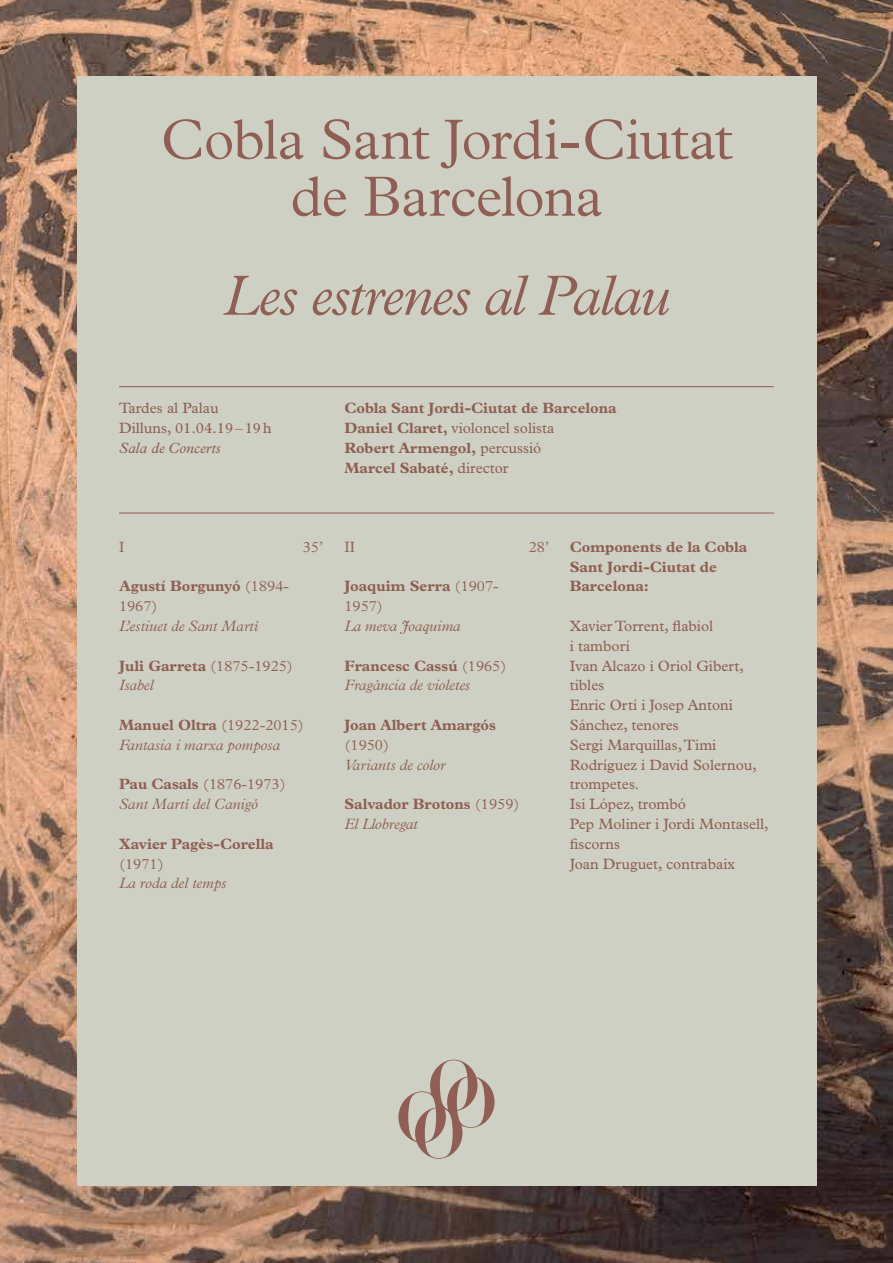
<style>
.page{position:relative;width:893px;height:1263px;background:#fff}
.page>*{position:absolute;margin:0;border:0;box-sizing:border-box;transform-origin:0 0}
.t1{font:300 57px/57px "Plantin Std";letter-spacing:-.01em;color:#905e54;text-align:center}
.t2{font:italic 300 57px "Plantin Std";letter-spacing:-.025em;color:#905e54}
.t3{font:700 15px/19.8px "Plantin Std";color:#905e54}
.t4{font:15px/19.8px "Plantin Std";color:#905e54}
.t5{font:italic 300 15px/19.8px "Plantin Std";color:#905e54}
.t6{font:300 15px "Plantin Std";color:#905e54}
.t7{font:italic 15px "Plantin Std";color:#905e54}
.t8{font:300 15px "Plantin Std";color:#905e54}
.s1{font-weight:400}
.s2{font-weight:300}
.s3{font-weight:300;font-style:italic}
.s4{font-weight:700;font-style:normal}
.s5{font-style:normal}
</style>
<div class="page">
<img style="left:0;top:0;width:893px;height:1263px">
<div style="left:77px;top:77px;width:739px;height:1109px;background:#cdd0c2"></div>
<svg style="left:398px;top:1059px;width:96px;height:100px"></svg>
<hr style="left:119px;top:386px;width:655px;height:1px;background:#905e54">
<hr style="left:119px;top:513px;width:655px;height:1px;background:#905e54">
<h1 class="t1" style="left:161px;top:111px;width:573px">Cobla Sant Jordi-Ciutat de Barcelona</h1>
<h1 class="t2" style="left:223px;top:264px;width:449px">Les estrenes al Palau</h1>
<p class="t4" style="left:119px;top:398px;width:154px">Tardes al Palau<br>Dilluns, 01.04.19–19h</p>
<p class="t7" style="left:119px;top:439px;width:103px">Sala de Concerts</p>
<p class="t3" style="left:344px;top:398px;width:274px">Cobla Sant Jordi-Ciutat de Barcelona<br>Daniel Claret, <span class="s1">violoncel solista<br></span>Robert Armengol, <span class="s1">percussió<br></span>Marcel Sabaté, <span class="s1">director</span></p>
<p class="t8" style="left:119px;top:538px;width:7px">I</p>
<p class="t6" style="left:303px;top:538px;width:22px">35’</p>
<p class="t3" style="left:119px;top:576px;width:172px">Agustí Borgunyó <span class="s2">(1894-<br>1967)</span></p>
<p class="t5" style="left:119px;top:616px;width:140px">L’estiuet de Sant Martí</p>
<p class="t3" style="left:119px;top:656px;width:175px">Juli Garreta <span class="s2">(1875-1925)<br></span><span class="s3">Isabel</span></p>
<p class="t5" style="left:119px;top:715px;width:186px"><span class="s4">Manuel Oltra</span> <span class="s5">(1922-2015)<br></span>Fantasia i marxa pomposa</p>
<p class="t5" style="left:119px;top:775px;width:168px"><span class="s4">Pau Casals</span> <span class="s5">(1876-1973)<br></span>Sant Martí del Canigó</p>
<p class="t3" style="left:119px;top:834px;width:156px">Xavier Pagès-Corella</p>
<p class="t6" style="left:119px;top:855px;width:46px">(1971)</p>
<p class="t5" style="left:119px;top:874px;width:109px">La roda del temps</p>
<p class="t8" style="left:344px;top:538px;width:12px">II</p>
<p class="t6" style="left:529px;top:538px;width:22px">28’</p>
<p class="t3" style="left:344px;top:576px;width:156px">Joaquim Serra <span class="s2">(1907-<br>1957)</span></p>
<p class="t5" style="left:344px;top:616px;width:118px">La meva Joaquima</p>
<p class="t5" style="left:344px;top:656px;width:164px"><span class="s4">Francesc Cassú</span> <span class="s5">(1965)<br></span>Fragància de violetes</p>
<p class="t3" style="left:344px;top:715px;width:153px">Joan Albert Amargós</p>
<p class="t6" style="left:344px;top:736px;width:46px">(1950)</p>
<p class="t5" style="left:344px;top:755px;width:102px">Variants de color</p>
<p class="t3" style="left:344px;top:794px;width:177px">Salvador Brotons <span class="s2">(1959)<br></span><span class="s3">El Llobregat</span></p>
<p class="t3" style="left:570px;top:537px;width:179px">Components de la Cobla<br>Sant Jordi-Ciutat de<br>Barcelona:</p>
<p class="t4" style="left:570px;top:616px;width:200px">Xavier Torrent, flabiol<br>i tamborí<br>Ivan Alcazo i Oriol Gibert, tibles<br>Enric Ortí i Josep Antoni<br>Sánchez, tenores<br>Sergi Marquillas, Timi<br>Rodríguez i David Solernou, trompetes.<br>Isi López, trombó<br>Pep Moliner i Jordi Montasell, fiscorns<br>Joan Druguet, contrabaix</p>
</div>
